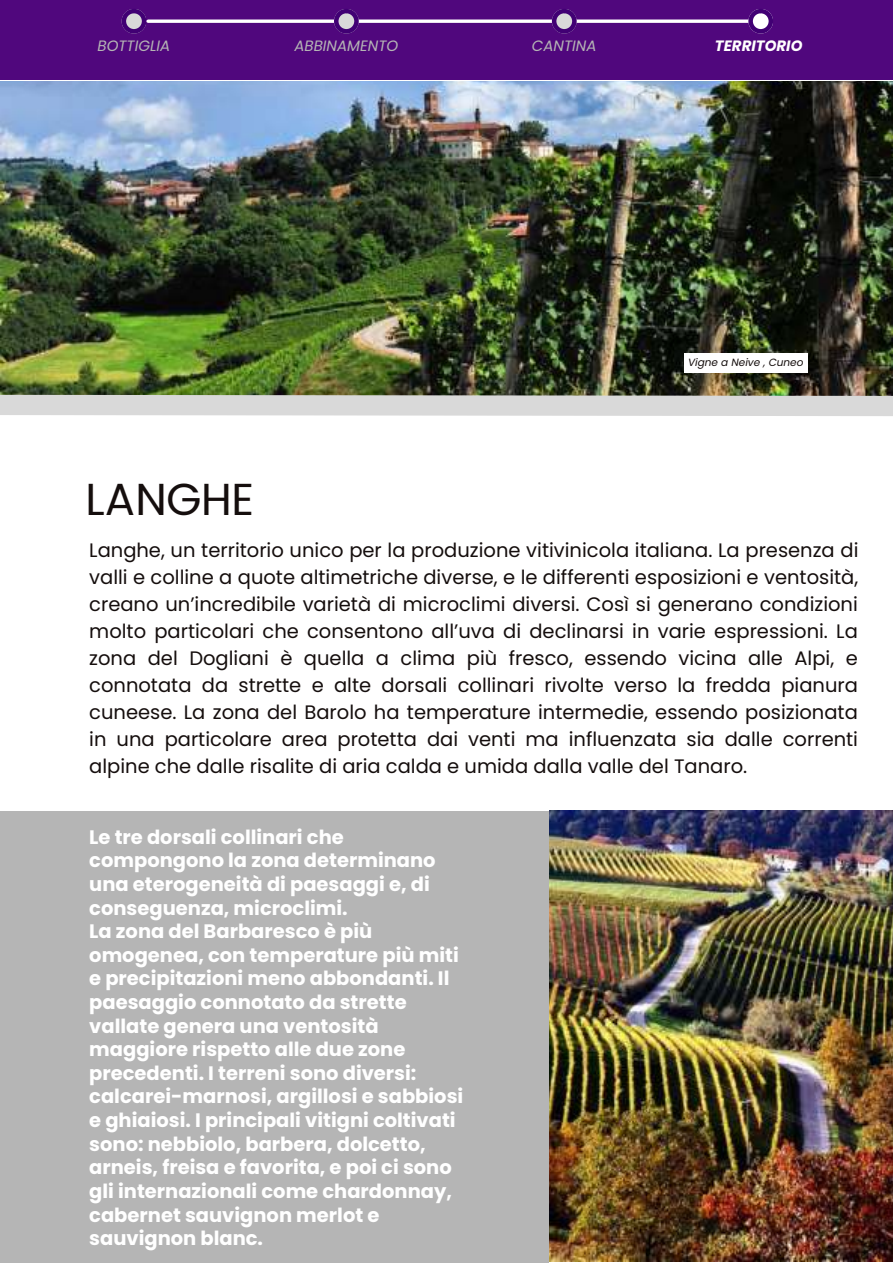
<style>
.page{position:relative;width:893px;height:1264px;background:#fff}
.page>*{position:absolute;margin:0;border:0;box-sizing:border-box;transform-origin:0 0}
.t1{font:45px "Poppins";letter-spacing:-.005em;color:#150e0d}
.t2{font:19.5px/27px "Poppins";color:#150e0d;text-align:justify}
.t3{font:700 19.5px/23.5px "Poppins";color:#fff}
.t4{font:italic 15px "Poppins";color:#b5b5b5}
.t5{font:italic 700 15px "Poppins";color:#fff}
.t6{font:italic 10.5px "Poppins";color:#150e0d}
</style>
<div class="page">
<img style="left:549px;top:810px;width:343px;height:451px">
<div style="left:0;top:810px;width:548px;height:452px;background:#b5b5b5"></div>
<img style="left:0;top:82px;width:892px;height:302px">
<div style="left:0;top:0;width:892px;height:80px;background:#50077d"></div>
<svg style="left:122px;top:9px;width:24px;height:25px"></svg>
<svg style="left:148px;top:19px;width:600px;height:4px;background:#e3d7ea"></svg>
<svg style="left:334px;top:9px;width:25px;height:25px"></svg>
<svg style="left:552px;top:9px;width:24px;height:25px"></svg>
<svg style="left:748px;top:9px;width:25px;height:25px"></svg>
<img style="left:0;top:384px;width:892px;height:32px">
<div style="left:683px;top:353px;width:124px;height:19px;background:#fff"></div>
<p class="t4" style="left:98px;top:37px;width:74px">BOTTIGLIA</p>
<p class="t4" style="left:294px;top:37px;width:105px">ABBINAMENTO</p>
<p class="t4" style="left:532px;top:37px;width:66px">CANTINA</p>
<p class="t5" style="left:715px;top:37px;width:89px">TERRITORIO</p>
<h1 class="t1" style="left:85px;top:466px;width:170px">LANGHE</h1>
<p class="t6" style="left:688px;top:356px;width:117px">Vigne a Neive , Cuneo</p>
<p class="t2" style="left:89px;top:537px;width:770px">Langhe, un territorio unico per la produzione vitivinicola italiana. La presenza di valli e colline a quote altimetriche diverse, e le differenti esposizioni e ventosità, creano un’incredibile varietà di microclimi diversi. Così si generano condizioni molto particolari che consentono all’uva di declinarsi in varie espressioni. La zona del Dogliani è quella a clima più fresco, essendo vicina alle Alpi, e connotata da strette e alte dorsali collinari rivolte verso la fredda pianura cuneese. La zona del Barolo ha temperature intermedie, essendo posizionata in una particolare area protetta dai venti ma influenzata sia dalle correnti alpine che dalle risalite di aria calda e umida dalla valle del Tanaro.</p>
<p class="t3" style="left:89px;top:825px;width:375px">Le tre dorsali collinari che compongono la zona determinano una eterogeneità di paesaggi e, di conseguenza, microclimi.<br>La zona del Barbaresco è più omogenea, con temperature più miti e precipitazioni meno abbondanti. Il paesaggio connotato da strette vallate genera una ventosità maggiore rispetto alle due zone precedenti. I terreni sono diversi: calcarei-marnosi, argillosi e sabbiosi e ghiaiosi. I principali vitigni coltivati sono: nebbiolo, barbera, dolcetto, arneis, freisa e favorita, e poi ci sono gli internazionali come chardonnay, cabernet sauvignon merlot e sauvignon blanc.</p>
</div>
